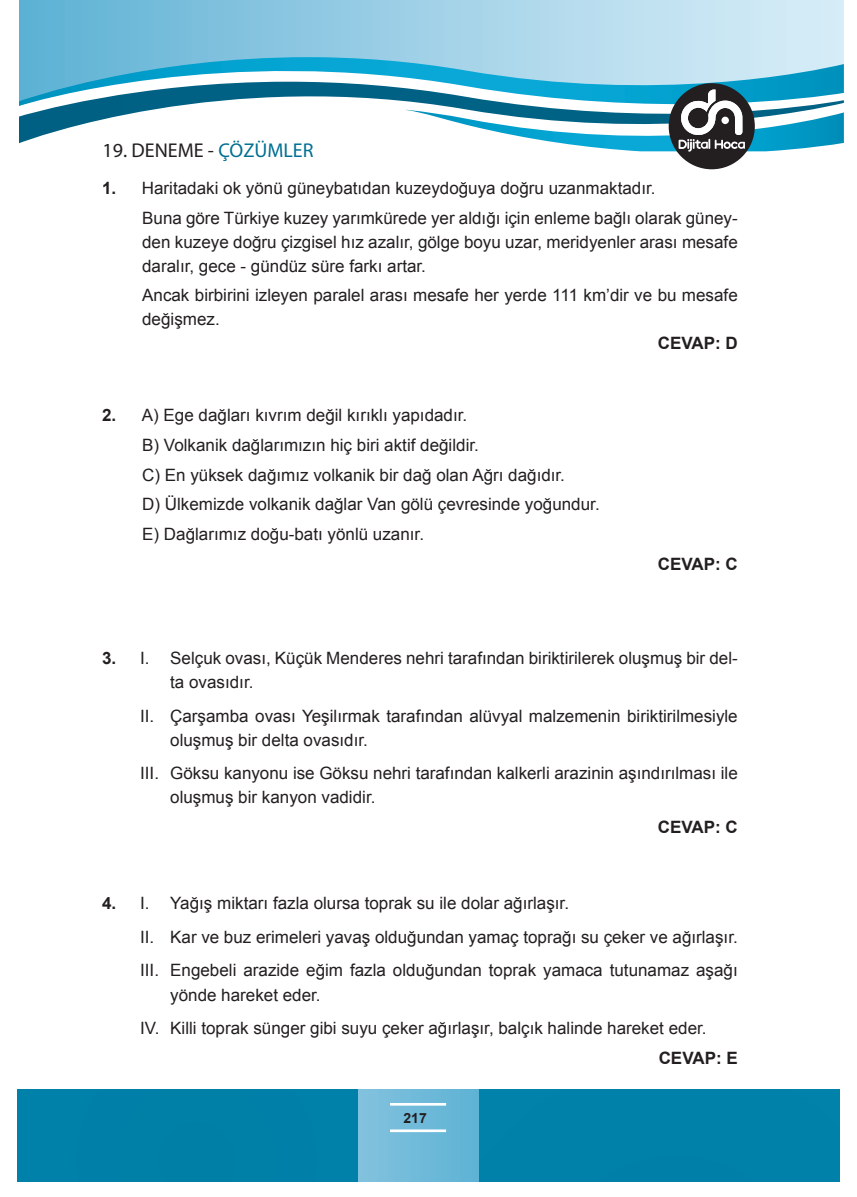
<style>
.page{position:relative;width:857px;height:1197px;background:#fff}
.page>*{position:absolute;margin:0;border:0;box-sizing:border-box;transform-origin:0 0}
.t1{font:20px "Myriad Pro";color:#231f20}
.t2{font:17px/29.6px "Arial";color:#231f20}
.t3{font:700 17px "Arial";color:#231f20}
.t4{font:700 14px "Arial";color:#231f20}
.s1{color:#006f92}
.s2{font-weight:700}
</style>
<div class="page">
<svg style="left:19px;top:0;width:824px;height:44px;background:#9ed0e6"></svg>
<svg style="left:19px;top:44px;width:824px;height:24px;background:#8fcce4"></svg>
<svg style="left:19px;top:68px;width:824px;height:75px"></svg>
<div style="left:668px;top:83px;width:86px;height:86px;background:#231f20;border-radius:50%"></div>
<svg style="left:406px;top:89px;width:437px;height:67px"></svg>
<div style="left:45px;top:1088px;width:794px;height:93px;background:#0081a9"></div>
<svg style="left:358px;top:1088px;width:120px;height:93px;background:#72bbd9"></svg>
<div style="left:17px;top:1088px;width:341px;height:93px;background:#0080a8"></div>
<hr style="left:390px;top:1102px;width:56px;height:1px;background:#fff">
<hr style="left:390px;top:1103px;width:56px;height:1px;background:#fff">
<hr style="left:390px;top:1104px;width:56px;height:1px;background:#fff">
<hr style="left:390px;top:1129px;width:56px;height:1px;background:#fff">
<hr style="left:390px;top:1130px;width:56px;height:1px;background:#fff">
<hr style="left:390px;top:1131px;width:56px;height:1px;background:#fff">
<p class="t1" style="left:103px;top:138px;width:212px">19. DENEME - <span class="s1">ÇÖZÜMLER</span></p>
<p class="t2" style="left:142px;top:173px;width:596px;text-indent:-40px"><span class="s2">1.</span> Haritadaki ok yönü güneybatıdan kuzeydoğuya doğru uzanmaktadır.<br>Buna göre Türkiye kuzey yarımkürede yer aldığı için enleme bağlı olarak güney-</p>
<p class="t2" style="left:142px;top:230px;width:596px;line-height:24px">den kuzeye doğru çizgisel hız azalır, gölge boyu uzar, meridyenler arası mesafe daralır, gece - gündüz süre farkı artar.</p>
<p class="t2" style="left:142px;top:283px;width:596px;line-height:24px">Ancak birbirini izleyen paralel arası mesafe her yerde 111 km’dir ve bu mesafe değişmez.</p>
<p class="t3" style="left:657px;top:332px;width:81px">CEVAP: D</p>
<p class="t2" style="left:142px;top:401px;width:459px;text-indent:-40px"><span class="s2">2.</span> A) Ege dağları kıvrım değil kırıklı yapıdadır.<br>B) Volkanik dağlarımızın hiç biri aktif değildir.<br>C) En yüksek dağımız volkanik bir dağ olan Ağrı dağıdır.<br>D) Ülkemizde volkanik dağlar Van gölü çevresinde yoğundur.<br>E) Dağlarımız doğu-batı yönlü uzanır.</p>
<p class="t3" style="left:657px;top:552px;width:81px">CEVAP: C</p>
<p class="t2" style="left:170px;top:646px;width:568px;line-height:24px;text-indent:-68px"><span class="s2">3.</span> I. Selçuk ovası, Küçük Menderes nehri tarafından biriktirilerek oluşmuş bir del&shy;ta ovasıdır.</p>
<p class="t2" style="left:170px;top:703px;width:568px;line-height:24px;text-indent:-30px">II. Çarşamba ovası Yeşilırmak tarafından alüvyal malzemenin biriktirilmesiyle oluşmuş bir delta ovasıdır.</p>
<p class="t2" style="left:170px;top:761px;width:568px;line-height:24px;text-indent:-30px">III. Göksu kanyonu ise Göksu nehri tarafından kalkerli arazinin aşındırılması ile oluşmuş bir kanyon vadidir.</p>
<p class="t3" style="left:657px;top:815px;width:81px">CEVAP: C</p>
<p class="t2" style="left:140px;top:886px;width:598px;line-height:33.6px;text-indent:-38px"><span class="s2">4.</span> I. Yağış miktarı fazla olursa toprak su ile dolar ağırlaşır.<br>II. Kar ve buz erimeleri yavaş olduğundan yamaç toprağı su çeker ve ağırlaşır.<br>III. Engebeli arazide eğim fazla olduğundan toprak yamaca tutunamaz aşağı</p>
<p class="t2" style="left:140px;top:977px;width:567px;line-height:33.6px;text-indent:30px">yönde hareket eder.<br>IV. Killi toprak sünger gibi suyu çeker ağırlaşır, balçık halinde hareket eder.</p>
<p class="t3" style="left:658px;top:1046px;width:81px">CEVAP: E</p>
<p class="t4" style="left:403px;top:1108px;width:38px">217217</p>
</div>
